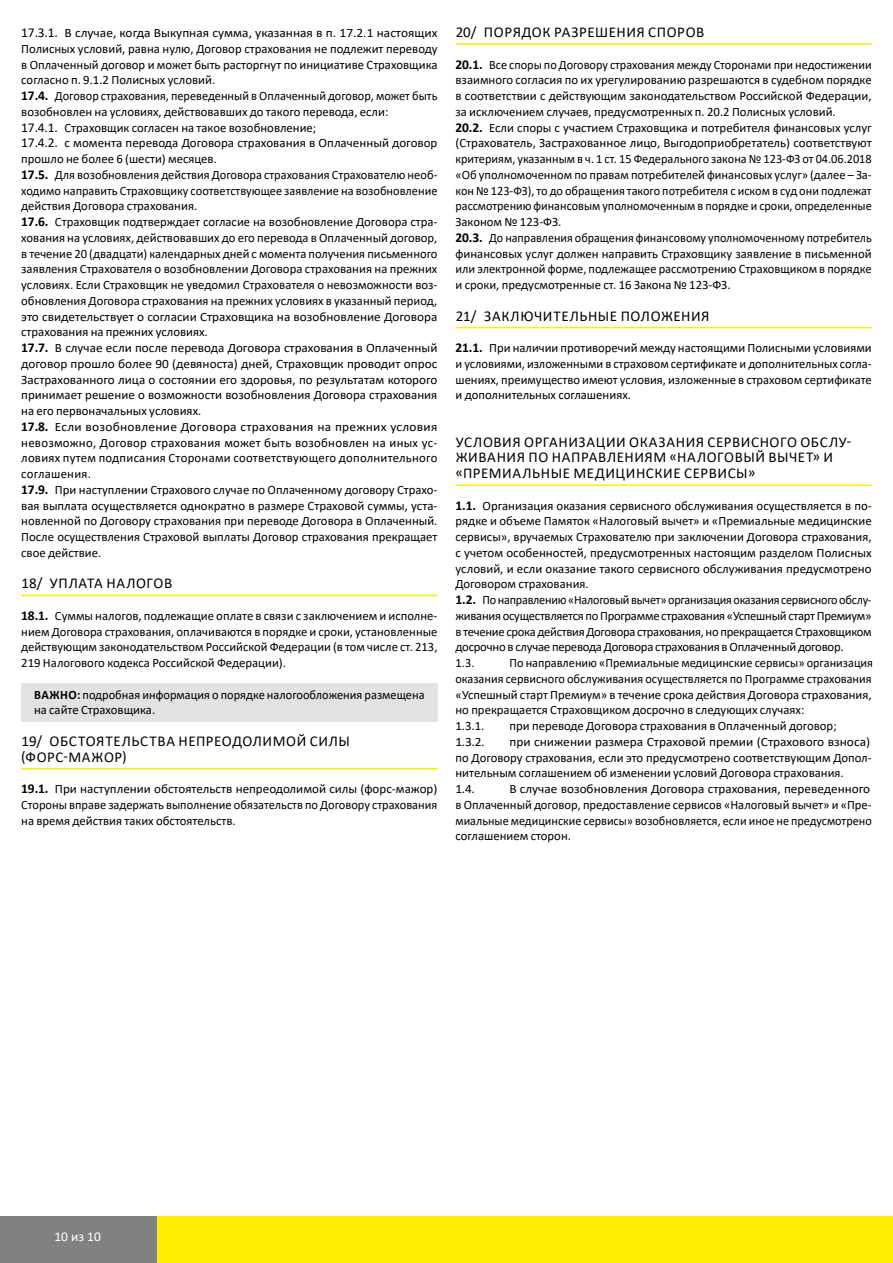
<style>
.page{position:relative;width:893px;height:1263px;background:#fff}
.page>*{position:absolute;margin:0;border:0;box-sizing:border-box;transform-origin:0 0}
.t1{font:15px/15.8px "Calibri";letter-spacing:.035em;color:#000}
.t2{font:13.5px "Calibri";color:#fff}
.t3{font:12.75px/15.8px "Calibri";color:#000;scale:1.05 1}
.t4{font:12.75px/15.8px "Calibri";color:#000;text-align:justify}
.t5{font:12.75px/15.8px "Calibri";color:#000;scale:.96 1}
.t6{font:12.75px/15.8px "Calibri";color:#000;text-align:justify;scale:1.04 1}
.s1{font-size:13.5px}
.s2{font-weight:700;font-size:13.5px}
.s3{font-weight:700}
</style>
<div class="page">
<div style="left:0;top:1216px;width:158px;height:47px;background:#818180"></div>
<div style="left:157px;top:1216px;width:736px;height:47px;background:#ffed00"></div>
<hr style="left:21px;top:595px;width:416px;height:1px;background:#ffed00">
<div style="left:21px;top:684px;width:416px;height:38px;background:#e3e2e3"></div>
<hr style="left:21px;top:768px;width:416px;height:1px;background:#ffed00">
<hr style="left:455px;top:43px;width:417px;height:2px;background:#ffed00">
<hr style="left:455px;top:327px;width:417px;height:1px;background:#ffed00">
<hr style="left:455px;top:484px;width:417px;height:2px;background:#ffed00">
<p class="t3" style="left:21px;top:25px;width:398px"><span class="s1">17.3.1.</span> В случае, когда Выкупная сумма, указанная в п. 17.2.1 настоящих Полисных условий, равна нулю, Договор страхования не подлежит переводу в Оплаченный договор и может быть расторгнут по инициативе Страховщика согласно п. 9.1.2 Полисных условий.<br><span class="s2">17.4.</span> Договор страхования, переведенный в Оплаченный договор, может быть возобновлен на условиях, действовавших до такого перевода, если:<br><span class="s1">17.4.1.</span> Страховщик согласен на такое возобновление;<br><span class="s1">17.4.2.</span> с момента перевода Договора страхования в Оплаченный договор прошло не более 6 (шести) месяцев.<br><span class="s2">17.5.</span> Для возобновления действия Договора страхования Страхователю необ&shy;ходимо направить Страховщику соответствующее заявление на возобновление действия Договора страхования.<br><span class="s2">17.6.</span> Страховщик подтверждает согласие на возобновление Договора стра&shy;хования на условиях, действовавших до его перевода в Оплаченный договор, в течение 20 (двадцати) календарных дней с момента получения письменного заявления Страхователя о возобновлении Договора страхования на прежних условиях. Если Страховщик не уведомил Страхователя о невозможности воз&shy;обновления Договора страхования на прежних условиях в указанный период, это свидетельствует о согласии Страховщика на возобновление Договора страхования на прежних условиях.<br><span class="s2">17.7.</span> В случае если после перевода Договора страхования в Оплаченный договор прошло более 90 (девяноста) дней, Страховщик проводит опрос Застрахованного лица о состоянии его здоровья, по результатам которого принимает решение о возможности возобновления Договора страхования на его первоначальных условиях.<br><span class="s2">17.8.</span> Если возобновление Договора страхования на прежних условия невозможно, Договор страхования может быть возобновлен на иных ус&shy;ловиях путем подписания Сторонами соответствующего дополнительного соглашения.<br><span class="s2">17.9.</span> При наступлении Страхового случае по Оплаченному договору Страхо&shy;вая выплата осуществляется однократно в размере Страховой суммы, уста&shy;новленной по Договору страхования при переводе Договора в Оплаченный.<br>После осуществления Страховой выплаты Договор страхования прекращает свое действие.</p>
<p class="t1" style="left:22px;top:575px;width:152px">18/ УПЛАТА НАЛОГОВ</p>
<p class="t4" style="left:21px;top:607px;width:418px"><span class="s2">18.1.</span> Суммы налогов, подлежащие оплате в связи с заключением и исполне&shy;нием Договора страхования, оплачиваются в порядке и сроки, установленные действующим законодательством Российской Федерации (в том числе ст. 213, 219 Налогового кодекса Российской Федерации).</p>
<p class="t4" style="left:34px;top:686px;width:392px"><span class="s3">ВАЖНО:</span> подробная информация о порядке налогообложения размещена на сайте Страховщика.</p>
<p class="t1" style="left:21px;top:733px;width:330px">19/ ОБСТОЯТЕЛЬСТВА НЕПРЕОДОЛИМОЙ СИЛЫ (ФОРС-МАЖОР)</p>
<p class="t4" style="left:21px;top:781px;width:418px"><span class="s2">19.1.</span> При наступлении обстоятельств непреодолимой силы (форс-мажор)<br>Стороны вправе задержать выполнение обязательств по Договору страхования на время действия таких обстоятельств.</p>
<p class="t1" style="left:456px;top:24px;width:250px">20/ ПОРЯДОК РАЗРЕШЕНИЯ СПОРОВ</p>
<p class="t5" style="left:455px;top:56px;width:435px"><span class="s2">20.1.</span> Все споры по Договору страхования между Сторонами при недостижении взаимного согласия по их урегулированию разрешаются в судебном порядке в соответствии с действующим законодательством Российской Федерации, за исключением случаев, предусмотренных п. 20.2 Полисных условий.<br><span class="s2">20.2.</span> Если споры с участием Страховщика и потребителя финансовых услуг (Страхователь, Застрахованное лицо, Выгодоприобретатель) соответствуют критериям, указанным в ч. 1 ст. 15 Федерального закона № 123-ФЗ от 04.06.2018 «Об уполномоченном по правам потребителей финансовых услуг» (далее – За&shy;кон № 123-ФЗ), то до обращения такого потребителя с иском в суд они подлежат рассмотрению финансовым уполномоченным в порядке и сроки, определенные Законом № 123-ФЗ.<br><span class="s2">20.3.</span> До направления обращения финансовому уполномоченному потребитель финансовых услуг должен направить Страховщику заявление в письменной или электронной форме, подлежащее рассмотрению Страховщиком в порядке и сроки, предусмотренные ст. 16 Закона № 123-ФЗ.</p>
<p class="t1" style="left:456px;top:307px;width:255px">21/ ЗАКЛЮЧИТЕЛЬНЫЕ ПОЛОЖЕНИЯ</p>
<p class="t4" style="left:455px;top:340px;width:418px"><span class="s2">21.1.</span> При наличии противоречий между настоящими Полисными условиями и условиями, изложенными в страховом сертификате и дополнительных согла&shy;шениях, преимущество имеют условия, изложенные в страховом сертификате и дополнительных соглашениях.</p>
<p class="t1" style="left:455px;top:433px;width:397px">УСЛОВИЯ ОРГАНИЗАЦИИ ОКАЗАНИЯ СЕРВИСНОГО ОБСЛУ-<br>ЖИВАНИЯ ПО НАПРАВЛЕНИЯМ «НАЛОГОВЫЙ ВЫЧЕТ» И «ПРЕМИАЛЬНЫЕ МЕДИЦИНСКИЕ СЕРВИСЫ»</p>
<p class="t4" style="left:455px;top:497px;width:418px;text-align:left"><span class="s2">1.1.</span> Организация оказания сервисного обслуживания осуществляется в по&shy;рядке и объеме Памяток «Налоговый вычет» и «Премиальные медицинские сервисы», вручаемых Страхователю при заключении Договора страхования, с учетом особенностей, предусмотренных настоящим разделом Полисных условий, и если оказание такого сервисного обслуживания предусмотрено Договором страхования.<br><span class="s2">1.2.</span> По направлению «Налоговый вычет» организация оказания сервисного обслу&shy;живания осуществляется по Программе страхования «Успешный старт Премиум» в течение срока действия Договора страхования, но прекращается Страховщиком досрочно в случае перевода Договора страхования в Оплаченный договор.<br>1.3.</p>
<p class="t5" style="left:455px;top:655px;width:436px;text-indent:54px">По направлению «Премиальные медицинские сервисы» организация оказания сервисного обслуживания осуществляется по Программе страхования «Успешный старт Премиум» в течение срока действия Договора страхования, но прекращается Страховщиком досрочно в следующих случаях:<br>1.3.1.</p>
<p class="t4" style="left:509px;top:718px;width:329px">при переводе Договора страхования в Оплаченный договор;</p>
<p class="t3" style="left:455px;top:733px;width:398px;text-indent:54px">при снижении размера Страховой премии (Страхового взноса) по Договору страхования, если это предусмотрено соответствующим Допол&shy;нительным соглашением об изменении условий Договора страхования.<br>1.4.</p>
<p class="t3" style="left:455px;top:733px;width:29px">1.3.2.</p>
<p class="t6" style="left:455px;top:781px;width:402px;text-indent:54px">В случае возобновления Договора страхования, переведенного в Оплаченный договор, предоставление сервисов «Налоговый вычет» и «Пре&shy;миальные медицинские сервисы» возобновляется, если иное не предусмотрено соглашением сторон.</p>
<p class="t2" style="left:54px;top:1227px;width:48px">10 из 10</p>
</div>
